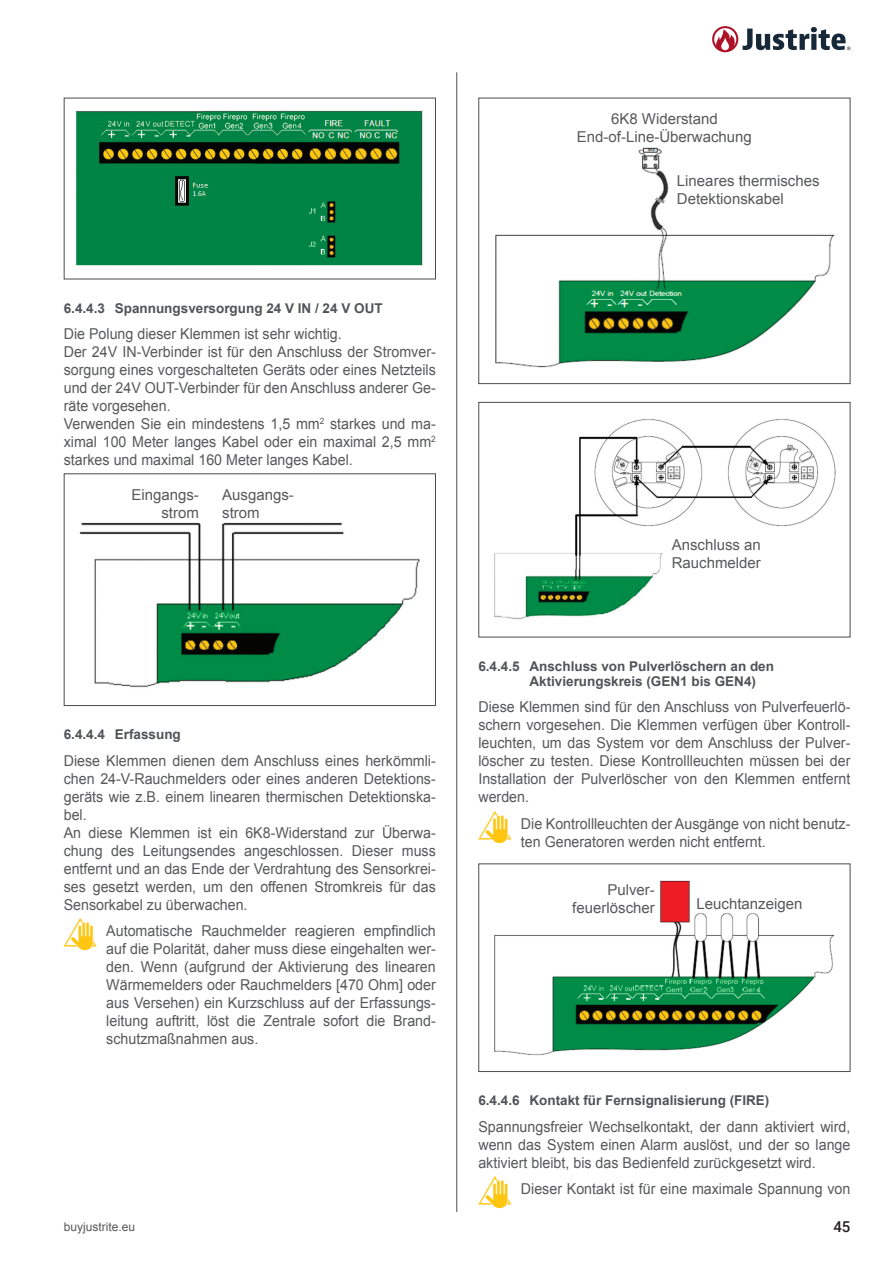
<style>
.page{position:relative;width:893px;height:1263px;background:#fff}
.page>*{position:absolute;margin:0;border:0;box-sizing:border-box;transform-origin:0 0}
.t1{font:15px/18px "Arial";color:#57585a;scale:.95 1}
.t2{font:15px/18px "Arial";color:#57585a}
.t3{font:500 15px "Roboto";color:#231f20}
.t4{font:700 13.5px/15px "Arial";color:#505357}
.t5{font:12px "Arial";color:#57585a}
.s1{font-family:"Sime Simboli";font-size:30px;color:#fec610}
</style>
<div class="page">
<svg style="left:712px;top:26px;width:138px;height:26px"></svg>
<hr style="left:456px;top:72px;width:1px;height:1140px;background:#505357">
<img style="left:76px;top:111px;width:348px;height:155px">
<img style="left:79px;top:522px;width:341px;height:166px">
<div style="left:64px;top:473px;width:372px;height:233px;border:1px solid #4b4c4d"></div>
<img style="left:495px;top:147px;width:340px;height:221px">
<div style="left:478px;top:98px;width:372px;height:286px;border:1px solid #4b4c4d"></div>
<img style="left:494px;top:419px;width:342px;height:201px">
<div style="left:478px;top:402px;width:372px;height:235px;border:1px solid #4b4c4d"></div>
<img style="left:494px;top:880px;width:341px;height:176px">
<div style="left:478px;top:863px;width:372px;height:209px;border:1px solid #4b4c4d"></div>
<p class="t2" style="left:577px;top:110px;width:177px;text-align:center">6K8 Widerstand<br>End-of-Line-Überwachung</p>
<p class="t4" style="left:64px;top:301px;width:320px">6.4.4.3 Spannungsversorgung 24 V IN / 24 V OUT</p>
<p class="t1" style="left:64px;top:325px;width:393px">Die Polung dieser Klemmen ist sehr wichtig.<br>Der 24V IN-Verbinder ist für den Anschluss der Stromver&shy;sorgung eines vorgeschalteten Geräts oder eines Netzteils und der 24V OUT-Verbinder für den Anschluss anderer Ge&shy;räte vorgesehen.<br>Verwenden Sie ein mindestens 1,5 mm<sup>2</sup> starkes und ma&shy;ximal 100 Meter langes Kabel oder ein maximal 2,5 mm<sup>2 </sup>starkes und maximal 160 Meter langes Kabel.</p>
<p class="t2" style="left:131px;top:486px;width:69px;text-align:right">Eingangs&shy;strom</p>
<p class="t2" style="left:222px;top:486px;width:73px">Ausgangs&shy;strom</p>
<p class="t4" style="left:64px;top:727px;width:119px">6.4.4.4 Erfassung</p>
<p class="t1" style="left:64px;top:751px;width:393px">Diese Klemmen dienen dem Anschluss eines herkömmli&shy;chen 24-V-Rauchmelders oder eines anderen Detektions&shy;geräts wie z.B. einem linearen thermischen Detektionska&shy;bel.<br>An diese Klemmen ist ein 6K8-Widerstand zur Überwa&shy;chung des Leitungsendes angeschlossen. Dieser muss entfernt und an das Ende der Verdrahtung des Sensorkrei&shy;ses gesetzt werden, um den offenen Stromkreis für das Sensorkabel zu überwachen.</p>
<p class="t1" style="left:106px;top:922px;width:348px;text-align:justify;text-indent:-43px"><span class="s1">M</span> Automatische Rauchmelder reagieren empfindlich auf die Polarität, daher muss diese eingehalten wer&shy;den. Wenn (aufgrund der Aktivierung des linearen Wärmemelders oder Rauchmelders [470 Ohm] oder aus Versehen) ein Kurzschluss auf der Erfassungs&shy;leitung auftritt, löst die Zentrale sofort die Brand&shy;schutzmaßnahmen aus.</p>
<p class="t2" style="left:677px;top:172px;width:144px">Lineares thermisches<br>Detektionskabel</p>
<p class="t2" style="left:672px;top:536px;width:91px">Anschluss an<br>Rauchmelder</p>
<p class="t4" style="left:529px;top:659px;width:246px;text-indent:-51px">6.4.4.5 Anschluss von Pulverlöschern an den<br>Aktivierungskreis (GEN1 bis GEN4)</p>
<p class="t1" style="left:478px;top:698px;width:393px;text-align:justify">Diese Klemmen sind für den Anschluss von Pulverfeuerlö&shy;schern vorgesehen. Die Klemmen verfügen über Kontroll&shy;leuchten, um das System vor dem Anschluss der Pulver&shy;löscher zu testen. Diese Kontrollleuchten müssen bei der Installation der Pulverlöscher von den Klemmen entfernt werden.</p>
<p class="t1" style="left:521px;top:814px;width:348px;text-indent:-43px"><span class="s1">M</span> Die Kontrollleuchten der Ausgänge von nicht benutz&shy;ten Generatoren werden nicht entfernt.</p>
<p class="t2" style="left:572px;top:881px;width:84px;text-align:right">Pulver&shy;feuerlöscher</p>
<p class="t2" style="left:696px;top:895px;width:107px">Leuchtanzeigen</p>
<p class="t4" style="left:478px;top:1093px;width:293px">6.4.4.6 Kontakt für Fernsignalisierung (FIRE)</p>
<p class="t1" style="left:478px;top:1117px;width:393px;text-align:justify">Spannungsfreier Wechselkontakt, der dann aktiviert wird, wenn das System einen Alarm auslöst, und der so lange aktiviert bleibt, bis das Bedienfeld zurückgesetzt wird.</p>
<p class="t1" style="left:478px;top:1180px;width:393px"><span class="s1">M</span> Dieser Kontakt ist für eine maximale Spannung von</p>
<p class="t5" style="left:64px;top:1218px;width:73px">buyjustrite.eu</p>
<p class="t3" style="left:833px;top:1216px;width:19px">45</p>
</div>
